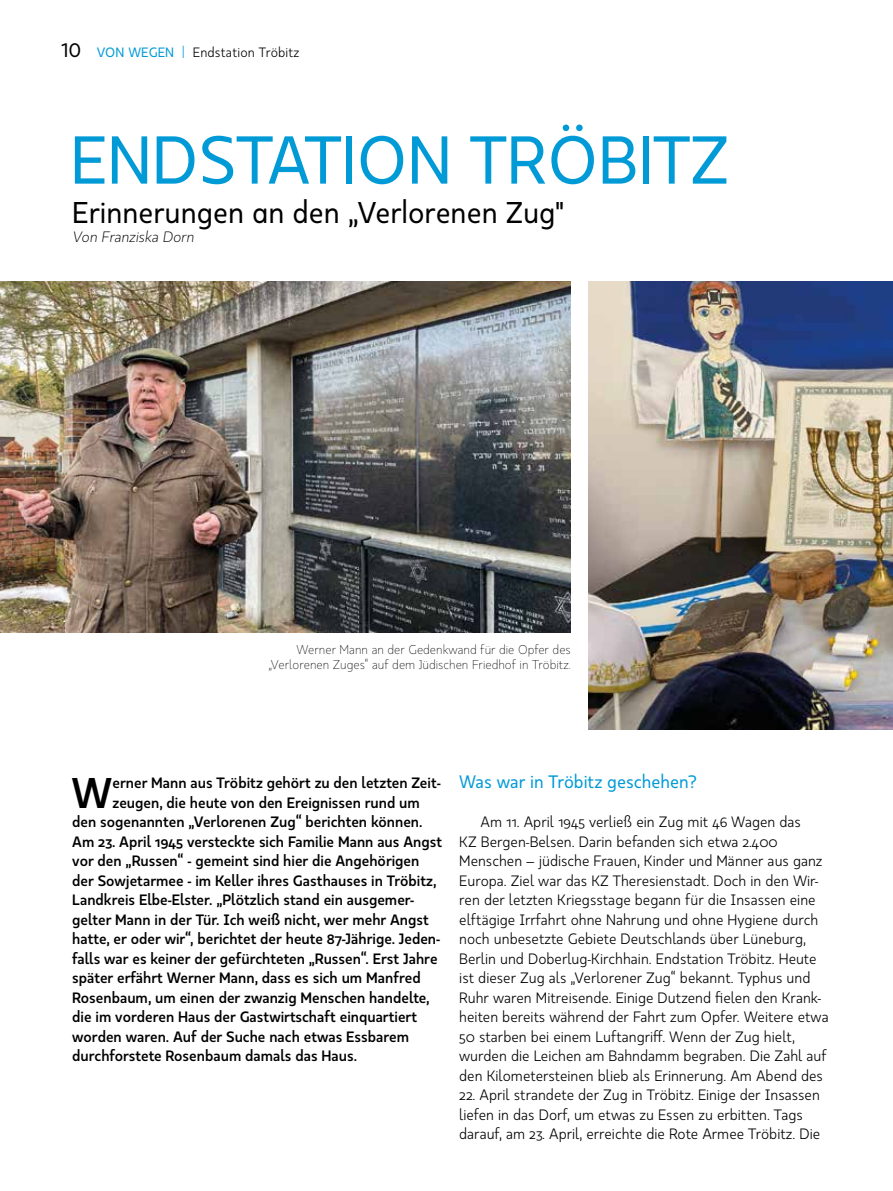
<style>
.page{position:relative;width:893px;height:1191px;background:#fff}
.page>*{position:absolute;margin:0;border:0;box-sizing:border-box;transform-origin:0 0}
.t1{font:67.5px "Kappa Display";color:#009ad6}
.t2{font:700 42.9px "Kappa Text";color:#000}
.t3{font:30px "Kappa Display";color:#000}
.t4{font:19.5px "Kappa Display";color:#000}
.t5{font:18px "Kappa Text";color:#009ad6}
.t6{font:15px/19.5px "Kappa Text";color:#000}
.t7{font:700 15px "Kappa Text";color:#000}
.t8{font:italic 300 15px "Kappa Text";color:#000}
.t9{font:13.5px "Kappa Text";letter-spacing:.01em;color:#000}
.t10{font:200 12.75px/15.3px "Kappa Text";color:#000;text-align:right}
.s1{color:#009ad6}
</style>
<div class="page">
<img style="left:589px;top:281px;width:304px;height:449px">
<img style="left:0;top:281px;width:571px;height:351px">
<h3 class="t4" style="left:62px;top:38px;width:21px">10</h3>
<p class="t9" style="left:97px;top:44px;width:204px"><span class="s1">VON WEGEN</span> <span class="s1">|</span> Endstation Tröbitz</p>
<h1 class="t1" style="left:70px;top:117px;width:660px">ENDSTATION TRÖBITZ</h1>
<h3 class="t3" style="left:72px;top:193px;width:493px">Erinnerungen an den „Verlorenen Zug"</h3>
<p class="t8" style="left:72px;top:228px;width:123px">Von Franziska Dorn</p>
<p class="t10" style="left:268px;top:641px;width:304px">Werner Mann an der Gedenkwand für die Opfer des „Verlorenen Zuges“ auf dem Jüdischen Friedhof in Tröbitz.</p>
<h2 class="t2" style="left:72px;top:765px;width:42px">W</h2>
<p class="t7" style="left:113px;top:773px;width:330px">erner Mann aus Tröbitz gehört zu den letzten Zeit-</p>
<p class="t7" style="left:113px;top:793px;width:309px">zeugen, die heute von den Ereignissen rund um</p>
<p class="t7" style="left:72px;top:812px;width:352px">den sogenannten „Verlorenen Zug“ berichten können.</p>
<p class="t7" style="left:72px;top:832px;width:371px">Am 23. April 1945 versteckte sich Familie Mann aus Angst</p>
<p class="t7" style="left:72px;top:851px;width:349px">vor den „Russen“ - gemeint sind hier die Angehörigen</p>
<p class="t7" style="left:72px;top:871px;width:366px">der Sowjetarmee - im Keller ihres Gasthauses in Tröbitz,</p>
<p class="t7" style="left:72px;top:890px;width:343px">Landkreis Elbe-Elster. „Plötzlich stand ein ausgemer-</p>
<p class="t7" style="left:72px;top:910px;width:358px">gelter Mann in der Tür. Ich weiß nicht, wer mehr Angst</p>
<p class="t7" style="left:72px;top:929px;width:370px">hatte, er oder wir“, berichtet der heute 87-Jährige. Jeden-</p>
<p class="t7" style="left:72px;top:949px;width:367px">falls war es keiner der gefürchteten „Russen“. Erst Jahre</p>
<p class="t7" style="left:72px;top:968px;width:350px">später erfährt Werner Mann, dass es sich um Manfred</p>
<p class="t7" style="left:72px;top:988px;width:359px">Rosenbaum, um einen der zwanzig Menschen handelte,</p>
<p class="t7" style="left:72px;top:1007px;width:346px">die im vorderen Haus der Gastwirtschaft einquartiert</p>
<p class="t7" style="left:72px;top:1027px;width:338px">worden waren. Auf der Suche nach etwas Essbarem</p>
<p class="t7" style="left:72px;top:1046px;width:286px">durchforstete Rosenbaum damals das Haus.</p>
<p class="t5" style="left:459px;top:770px;width:239px">Was war in Tröbitz geschehen?</p>
<p class="t6" style="left:459px;top:812px;width:371px;text-indent:21px">Am 11. April 1945 verließ ein Zug mit 46 Wagen das<br>KZ Bergen-Belsen. Darin befanden sich etwa 2.400<br>Menschen – jüdische Frauen, Kinder und Männer aus ganz Europa. Ziel war das KZ Theresienstadt. Doch in den Wir&shy;ren der letzten Kriegsstage begann für die Insassen eine elftägige Irrfahrt ohne Nahrung und ohne Hygiene durch noch unbesetzte Gebiete Deutschlands über Lüneburg, Berlin und Doberlug-Kirchhain. Endstation Tröbitz. Heute ist dieser Zug als „Verlorener Zug“ bekannt. Typhus und Ruhr waren Mitreisende. Einige Dutzend fielen den Krank&shy;heiten bereits während der Fahrt zum Opfer. Weitere etwa 50 starben bei einem Luftangriff. Wenn der Zug hielt, wurden die Leichen am Bahndamm begraben. Die Zahl auf den Kilometersteinen blieb als Erinnerung. Am Abend des</p>
<p class="t6" style="left:459px;top:1085px;width:363px">22. April strandete der Zug in Tröbitz. Einige der Insassen liefen in das Dorf, um etwas zu Essen zu erbitten. Tags darauf, am 23. April, erreichte die Rote Armee Tröbitz. Die</p>
</div>
